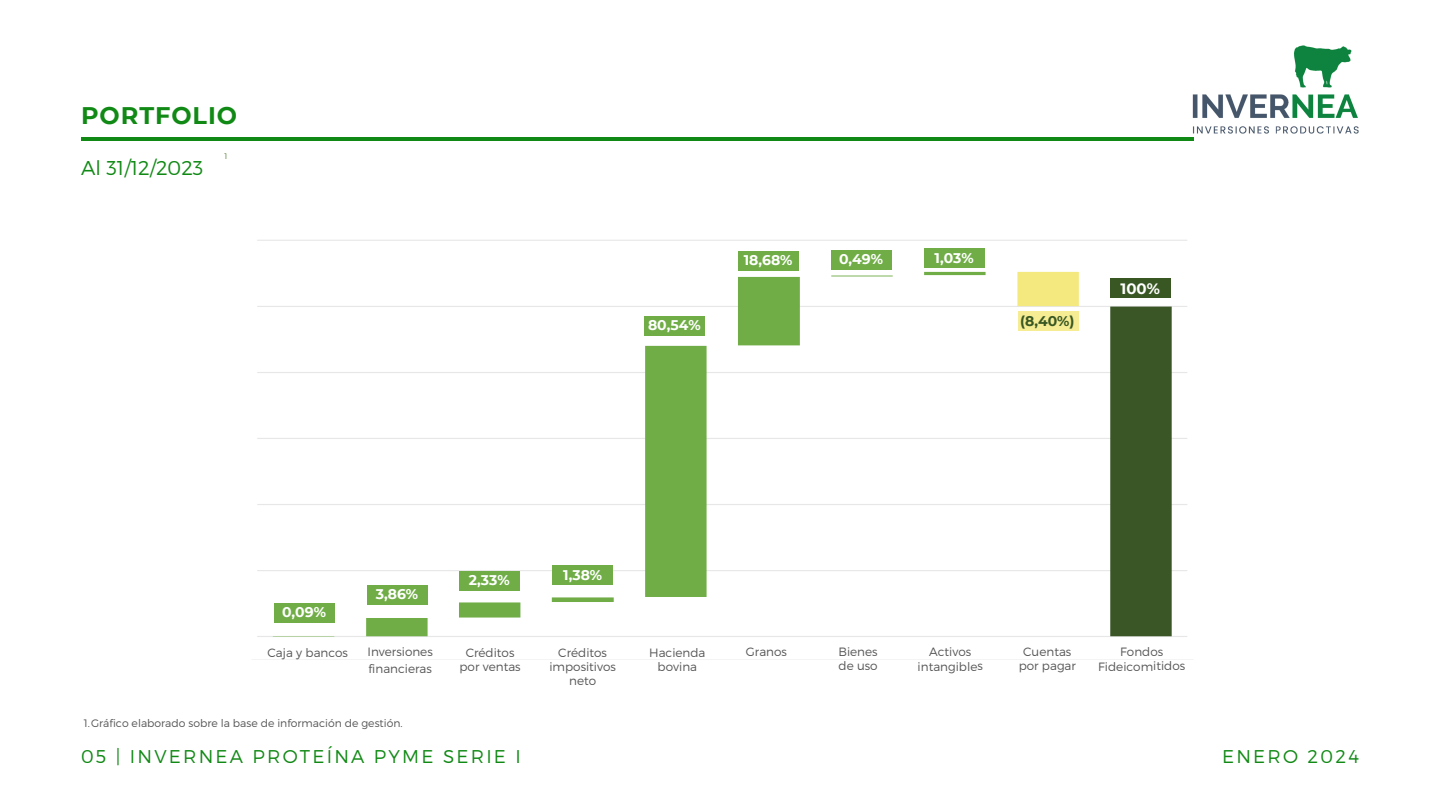
<style>
.page{position:relative;width:1440px;height:810px;background:#fff}
.page>*{position:absolute;margin:0;border:0;box-sizing:border-box;transform-origin:0 0}
.t1{font:700 24px "Montserrat";letter-spacing:.04em;color:#118915}
.t2{font:300 20px "Montserrat";color:#118915}
.t3{font:300 18.5px "Montserrat";letter-spacing:.12em;color:#118915}
.t4{font:700 15px "Montserrat";color:#fff}
.t5{font:700 14px "Montserrat";color:#fff}
.t6{font:700 14px "Montserrat";color:#385723}
.t7{font:300 12px/14.2px "Montserrat";letter-spacing:-.005em;color:#545454;text-align:center}
.t8{font:300 10.8px "Montserrat";color:#545454}
.t9{font:300 8px "Montserrat";color:#548235}
</style>
<div class="page">
<img style="left:257px;top:240px;width:930px;height:397px">
<div style="left:1018px;top:311px;width:61px;height:19px;background:#f5ec93"></div>
<div style="left:1110px;top:278px;width:61px;height:20px;background:#385723"></div>
<div style="left:367px;top:585px;width:60px;height:19px;background:#70ad47"></div>
<hr style="left:81px;top:137px;width:1112px;height:4px;background:#118915">
<div style="left:274px;top:603px;width:60px;height:19px;background:#70ad47"></div>
<div style="left:459px;top:571px;width:61px;height:19px;background:#70ad47"></div>
<div style="left:552px;top:566px;width:61px;height:19px;background:#70ad47"></div>
<div style="left:644px;top:316px;width:61px;height:19px;background:#70ad47"></div>
<div style="left:738px;top:251px;width:61px;height:19px;background:#70ad47"></div>
<div style="left:831px;top:250px;width:61px;height:19px;background:#70ad47"></div>
<div style="left:924px;top:248px;width:61px;height:20px;background:#70ad47"></div>
<img style="left:1192px;top:45px;width:167px;height:96px">
<p class="t1" style="left:81px;top:100px;width:158px">PORTFOLIO</p>
<p class="t2" style="left:81px;top:155px;width:124px">Al 31/12/2023</p>
<p class="t9" style="left:225px;top:151px;width:4px">1</p>
<p class="t5" style="left:648px;top:317px;width:54px">80,54%</p>
<p class="t5" style="left:744px;top:252px;width:50px">18,68%</p>
<p class="t5" style="left:839px;top:251px;width:45px">0,49%</p>
<p class="t5" style="left:935px;top:249px;width:41px">1,03%</p>
<p class="t6" style="left:1020px;top:312px;width:56px">(8,40%)</p>
<p class="t4" style="left:1121px;top:279px;width:41px">100%</p>
<p class="t5" style="left:282px;top:603px;width:45px">0,09%</p>
<p class="t7" style="left:268px;top:645px;width:82px">Caja y bancos</p>
<p class="t5" style="left:376px;top:586px;width:44px">3,86%</p>
<p class="t7" style="left:368px;top:644px;width:67px">Inversiones</p>
<p class="t7" style="left:368px;top:661px;width:65px">financieras</p>
<p class="t8" style="left:84px;top:716px;width:320px">1.Gráfico elaborado sobre la base de información de gestión.</p>
<p class="t5" style="left:469px;top:572px;width:42px">2,33%</p>
<p class="t5" style="left:563px;top:567px;width:40px">1,38%</p>
<p class="t7" style="left:466px;top:645px;width:50px">Créditos</p>
<p class="t7" style="left:460px;top:659px;width:63px">por ventas</p>
<p class="t7" style="left:549px;top:645px;width:68px">Créditos impositivos</p>
<p class="t7" style="left:569px;top:673px;width:29px">neto</p>
<p class="t3" style="left:81px;top:744px;width:441px">05 | INVERNEA PROTEÍNA PYME SERIE I</p>
<p class="t7" style="left:649px;top:645px;width:58px">Hacienda</p>
<p class="t7" style="left:746px;top:644px;width:43px">Granos</p>
<p class="t7" style="left:658px;top:659px;width:41px">bovina</p>
<p class="t7" style="left:838px;top:644px;width:41px">Bienes</p>
<p class="t7" style="left:839px;top:658px;width:41px">de uso</p>
<p class="t7" style="left:929px;top:644px;width:44px">Activos</p>
<p class="t7" style="left:918px;top:659px;width:67px">intangibles</p>
<p class="t7" style="left:1023px;top:644px;width:50px">Cuentas</p>
<p class="t7" style="left:1019px;top:658px;width:59px">por pagar</p>
<p class="t7" style="left:1120px;top:644px;width:45px">Fondos</p>
<p class="t7" style="left:1098px;top:659px;width:89px">Fideicomitidos</p>
<p class="t3" style="left:1222px;top:744px;width:138px">ENERO 2024</p>
</div>
